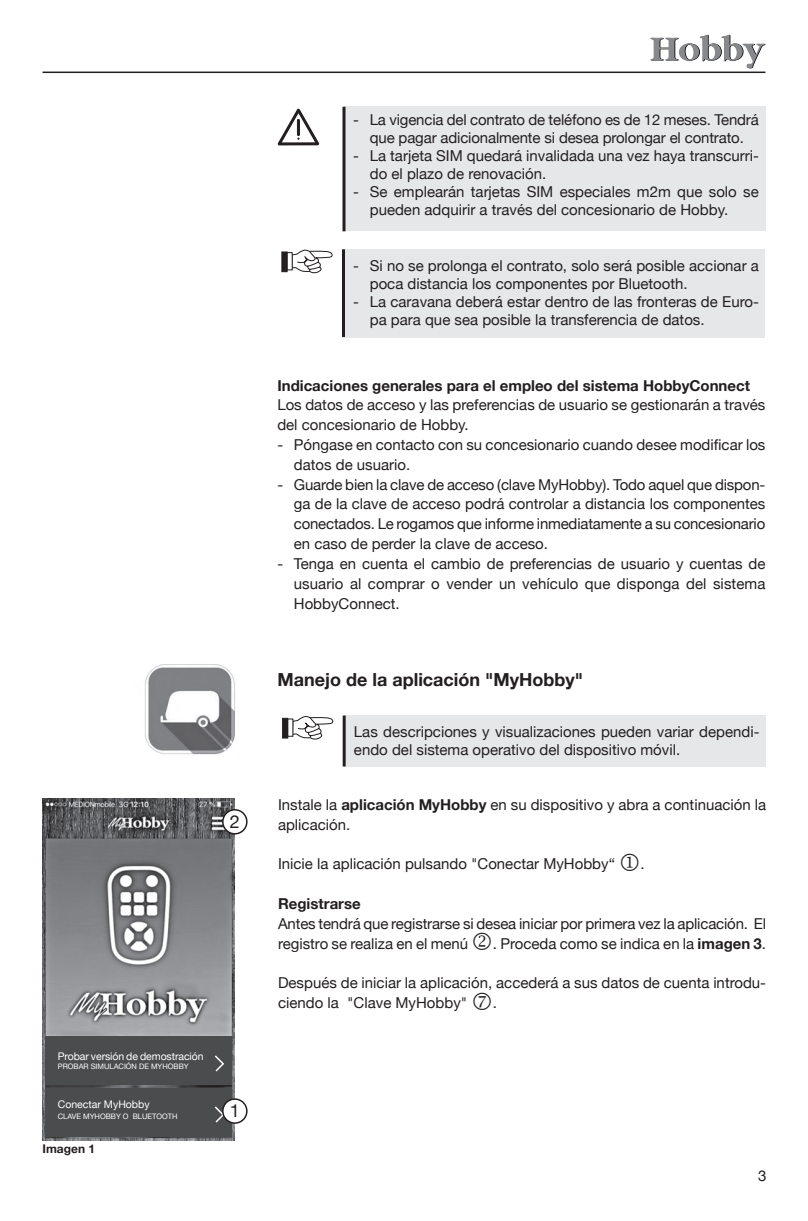
<style>
.page{position:relative;width:808px;height:1221px;background:#fff}
.page>*{position:absolute;margin:0;border:0;box-sizing:border-box;transform-origin:0 0}
.t1{font:700 18px "Helvetica Neue";color:#231f20}
.t2{font:18px "Helvetica Neue";color:#231f20}
.t3{font:15px/19.8px "Helvetica Neue";color:#231f20}
.t4{font:700 15px "Helvetica Neue";color:#231f20}
.t5{font:700 12px "Helvetica Neue";color:#231f20}
.t6{font:10.5px "Helvetica Neue";letter-spacing:-.01em;color:#fff}
.t7{font:7.5px "Helvetica Neue";color:#fff}
.s1{font-weight:700}
</style>
<div class="page">
<hr style="left:43px;top:72px;width:722px;height:1px;background:#231f20">
<svg style="left:650px;top:35px;width:115px;height:33px"></svg>
<img style="left:145px;top:664px;width:90px;height:91px">
<img style="left:43px;top:798px;width:192px;height:342px">
<div style="left:343px;top:249px;width:422px;height:88px;background:#e6e7e9"></div>
<hr style="left:342px;top:249px;width:3px;height:88px;background:#231f20">
<div style="left:286px;top:252px;width:7px;height:18px;background:#fff;border:1px solid #231f20"></div>
<svg style="left:281px;top:251px;width:6px;height:21px"></svg>
<svg style="left:291px;top:250px;width:42px;height:24px"></svg>
<div style="left:344px;top:106px;width:421px;height:125px;background:#e6e7e9"></div>
<hr style="left:342px;top:107px;width:3px;height:124px;background:#231f20">
<svg style="left:277px;top:108px;width:43px;height:38px"></svg>
<div style="left:223px;top:809px;width:24px;height:24px;background:#fff;border-radius:50%"></div>
<div style="left:222px;top:809px;width:26px;height:25px;border:2px solid #231f20;border-radius:50%"></div>
<div style="left:344px;top:715px;width:422px;height:51px;background:#e6e7e9"></div>
<hr style="left:343px;top:715px;width:3px;height:51px;background:#231f20">
<svg style="left:288px;top:718px;width:4px;height:18px"></svg>
<div style="left:282px;top:718px;width:6px;height:20px;background:#231f20"></div>
<svg style="left:292px;top:716px;width:42px;height:24px"></svg>
<div style="left:46px;top:1036px;width:186px;height:49px;background:#4b4c4d"></div>
<svg style="left:215px;top:1055px;width:9px;height:17px"></svg>
<div style="left:46px;top:1087px;width:186px;height:49px;background:#4b4c4d"></div>
<svg style="left:215px;top:1106px;width:10px;height:17px"></svg>
<div style="left:223px;top:1098px;width:24px;height:24px;background:#fff;border-radius:50%"></div>
<div style="left:222px;top:1098px;width:26px;height:25px;border:2px solid #231f20;border-radius:50%"></div>
<p class="t2" style="left:230px;top:806px;width:12px">2</p>
<p class="t6" style="left:58px;top:1047px;width:147px">Probar versión de demostración</p>
<p class="t7" style="left:58px;top:1060px;width:17px">Proba</p>
<p class="t7" style="left:84px;top:1060px;width:31px">r simulaci</p>
<p class="t7" style="left:126px;top:1060px;width:49px">ón de MyHobb</p>
<p class="t7" style="left:184px;top:1060px;width:6px">y</p>
<p class="t6" style="left:58px;top:1095px;width:93px">Conectar MyHobby</p>
<p class="t7" style="left:58px;top:1109px;width:49px">Clave MyHobb</p>
<p class="t7" style="left:116px;top:1109px;width:38px">y o Bluetooth</p>
<p class="t2" style="left:230px;top:1095px;width:12px">1</p>
<p class="t5" style="left:43px;top:1137px;width:54px">Imagen 1</p>
<p class="t3" style="left:353px;top:110px;width:407px;line-height:18px;text-align:center">- La vigencia del contrato de teléfono es de 12 meses. Tendrá que pagar adicionalmente si desea prolongar el contrato.</p>
<p class="t3" style="left:370px;top:146px;width:391px;line-height:18px;text-indent:-17px">- La tarjeta SIM quedará invalidada una vez haya transcurri&shy;do el plazo de renovación.</p>
<p class="t3" style="left:370px;top:182px;width:390px;line-height:18px;text-indent:-16px">- Se emplearán tarjetas SIM especiales m2m que solo se pueden adquirir a través del concesionario de Hobby.</p>
<p class="t3" style="left:370px;top:255px;width:391px;line-height:18px;text-indent:-16px">- Si no se prolonga el contrato, solo será posible accionar a poca distancia los componentes por Bluetooth.</p>
<p class="t3" style="left:370px;top:291px;width:391px;line-height:18px;text-indent:-16px">- La caravana deberá estar dentro de las fronteras de Euro&shy;pa para que sea posible la transferencia de datos.</p>
<p class="t4" style="left:277px;top:371px;width:474px">Indicaciones generales para el empleo del sistema HobbyConnect</p>
<p class="t3" style="left:277px;top:394px;width:489px">Los datos de acceso y las preferencias de usuario se gestionarán a través del concesionario de Hobby.</p>
<p class="t3" style="left:294px;top:433px;width:473px;text-indent:-16px">- Póngase en contacto con su concesionario cuando desee modificar los datos de usuario.</p>
<p class="t3" style="left:294px;top:473px;width:473px;text-align:justify;text-indent:-16px">- Guarde bien la clave de acceso (clave MyHobby). Todo aquel que dispon&shy;ga de la clave de acceso podrá controlar a distancia los componentes conectados. Le rogamos que informe inmediatamente a su concesionario en caso de perder la clave de acceso.</p>
<p class="t3" style="left:294px;top:552px;width:473px;text-align:justify;text-indent:-16px">- Tenga en cuenta el cambio de preferencias de usuario y cuentas de usuario al comprar o vender un vehículo que disponga del sistema HobbyConnect.</p>
<p class="t1" style="left:277px;top:663px;width:307px">Manejo de la aplicación "MyHobby"</p>
<p class="t3" style="left:354px;top:721px;width:407px;line-height:18px">Las descripciones y visualizaciones pueden variar dependi&shy;endo del sistema operativo del dispositivo móvil.</p>
<p class="t3" style="left:278px;top:793px;width:490px">Instale la <span class="s1">aplicación MyHobby</span> en su dispositivo y abra a continuación la aplicación.</p>
<p class="t3" style="left:278px;top:853px;width:338px">Inicie la aplicación pulsando "Conectar MyHobby“</p>
<p class="t3" style="left:641px;top:853px;width:6px">.</p>
<p class="t4" style="left:278px;top:890px;width:84px">Registrarse</p>
<p class="t3" style="left:278px;top:912px;width:490px">Antes tendrá que registrarse si desea iniciar por primera vez la aplicación. El registro se realiza en el menú</p>
<p class="t3" style="left:493px;top:932px;width:275px">. Proceda como se indica en la <span class="s1">imagen 3</span>.</p>
<p class="t3" style="left:278px;top:971px;width:490px">Después de iniciar la aplicación, accederá a sus datos de cuenta introdu&shy;ciendo la "Clave MyHobby"</p>
<p class="t3" style="left:493px;top:991px;width:6px">.</p>
<p class="t3" style="left:758px;top:1164px;width:10px">3</p>
</div>
